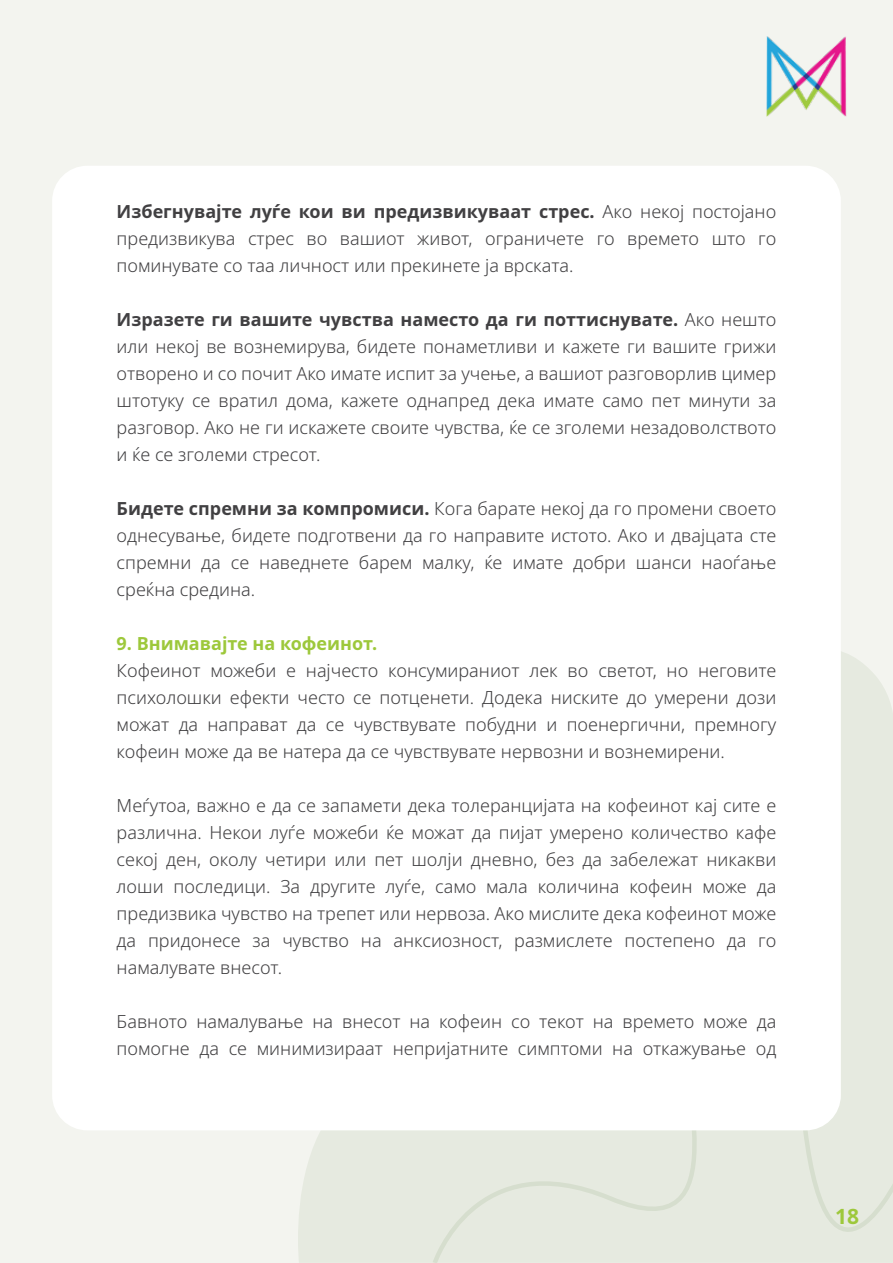
<style>
.page{position:relative;width:893px;height:1263px;background:#f3f4ef}
.page>*{position:absolute;margin:0;border:0;box-sizing:border-box;transform-origin:0 0}
.t1{font:700 21px "Noto Sans";color:#9dc83b}
.t2{font:300 18px/27px "Noto Sans";color:#414042;text-align:justify}
.t3{font:700 18px "Noto Sans";color:#9dc83b}
.s1{font-weight:700}
</style>
<div class="page">
<div style="left:298px;top:652px;width:595px;height:611px;background:#e6eae0"></div>
<div style="left:433px;top:978px;width:460px;height:285px;background:#e6eae0"></div>
<div style="left:52px;top:166px;width:789px;height:964px;background:#fff;border-radius:35px"></div>
<img style="left:766px;top:36px;width:81px;height:81px">
<p class="t2" style="left:117px;top:198px;width:661px"><span class="s1">Избегнувајте луѓе кои ви предизвикуваат стрес.</span> Ако некој постојано предизвикува стрес во вашиот живот, ограничете го времето што го поминувате со таа личност или прекинете ја врската.</p>
<p class="t2" style="left:117px;top:306px;width:661px"><span class="s1">Изразете ги вашите чувства наместо да ги поттиснувате.</span> Ако нешто или некој ве вознемирува, бидете понаметливи и кажете ги вашите грижи отворено и со почит Ако имате испит за учење, а вашиот разговорлив цимер штотуку се вратил дома, кажете однапред дека имате само пет минути за разговор. Ако не ги искажете своите чувства, ќе се зголеми незадоволството и ќе се зголеми стресот.</p>
<p class="t2" style="left:117px;top:495px;width:661px"><span class="s1">Бидете спремни за компромиси.</span> Кога барате некој да го промени своето однесување, бидете подготвени да го направите истото. Ако и двајцата сте спремни да се наведнете барем малку, ќе имате добри шанси наоѓање среќна средина.</p>
<p class="t3" style="left:117px;top:630px;width:262px">9. Внимавајте на кофеинот.</p>
<p class="t2" style="left:117px;top:657px;width:661px">Кофеинот можеби е најчесто консумираниот лек во светот, но неговите психолошки ефекти често се потценети. Додека ниските до умерени дози можат да направат да се чувствувате побудни и поенергични, премногу кофеин може да ве натера да се чувствувате нервозни и вознемирени.</p>
<p class="t2" style="left:117px;top:792px;width:661px">Меѓутоа, важно е да се запамети дека толеранцијата на кофеинот кај сите е различна. Некои луѓе можеби ќе можат да пијат умерено количество кафе секој ден, околу четири или пет шолји дневно, без да забележат никакви лоши последици. За другите луѓе, само мала количина кофеин може да предизвика чувство на трепет или нервоза. Ако мислите дека кофеинот може да придонесе за чувство на анксиозност, размислете постепено да го намалувате внесот.</p>
<p class="t2" style="left:117px;top:1008px;width:661px">Бавното намалување на внесот на кофеин со текот на времето може да помогне да се минимизираат непријатните симптоми на откажување од</p>
<p class="t1" style="left:835px;top:1201px;width:26px">18</p>
</div>
